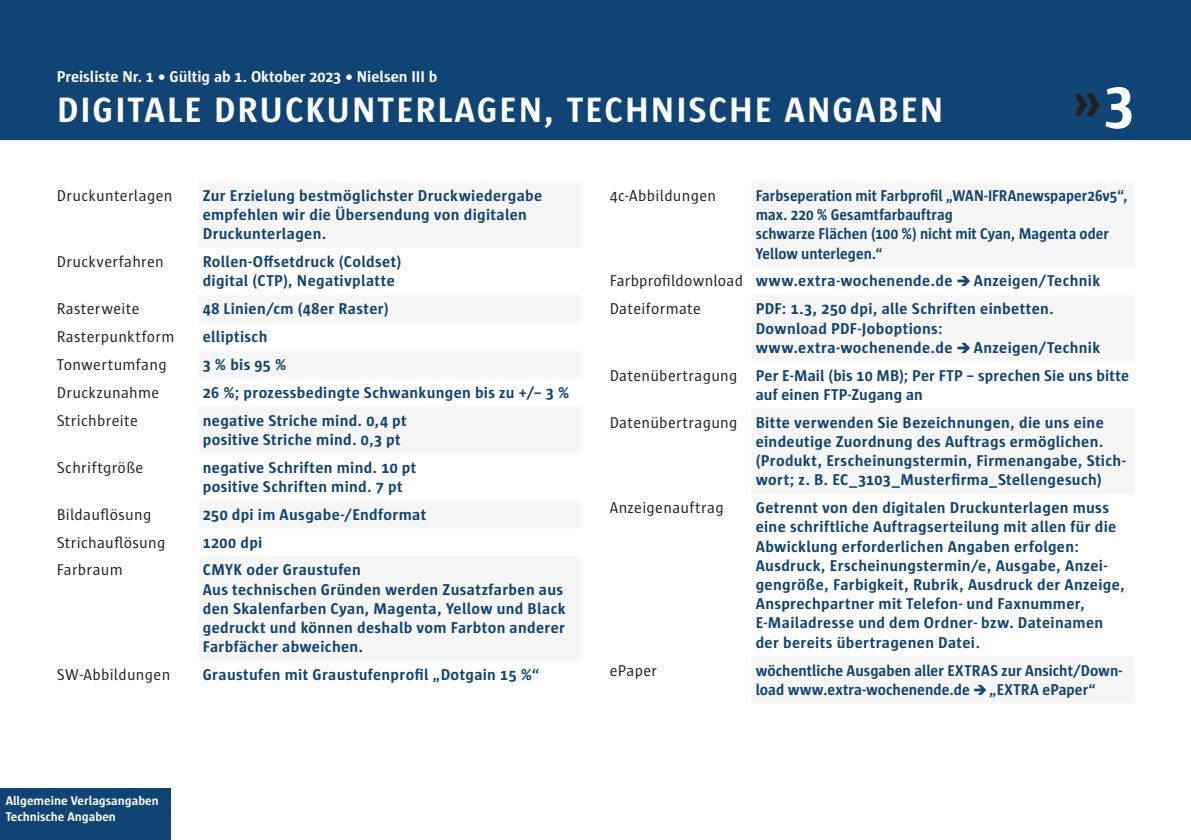
<style>
.page{position:relative;width:1191px;height:840px;background:#fff}
.page>*{position:absolute;margin:0;border:0;box-sizing:border-box;transform-origin:0 0}
.t1{font:700 60px "Sun";color:#231f20}
.t2{font:700 36px "Sun";letter-spacing:.055em;color:#fff}
.Tabelle_Spalte2_blau{font:700 16px/19.2px "Sun";letter-spacing:.02em;color:#104475}
.Tabelle_Spalte1_schwarz{font:16px "Sun";letter-spacing:.02em;color:#231f20}
.Tabelle_Spalte2_blau-2{font:700 16px/19.2px "Sun";color:#104475;scale:.94 1}
.Tabelle_Spalte2_blau-3{font:700 16px/19.2px "Sun";color:#104475;scale:.96 1}
.t3{font:700 16px "Sun";color:#fff}
.t4{font:700 12.8px "Sun";color:#fff}
.s1{color:#fff}
</style>
<div class="page">
<div style="left:0;top:0;width:1191px;height:140px;background:#104475"></div>
<div style="left:0;top:788px;width:170px;height:51px;background:#104475"></div>
<p class="t3" style="left:57px;top:68px;width:382px">Preisliste Nr. 1 • Gültig ab 1. Oktober 2023 • Nielsen III b</p>
<p class="t2" style="left:57px;top:90px;width:888px">DIGITALE DRUCKUNTERLAGEN, TECHNISCHE ANGABEN</p>
<h1 class="t1" style="left:1071px;top:69px;width:64px">»<span class="s1">3</span></h1>
<p class="Tabelle_Spalte1_schwarz" style="left:57px;top:187px;width:117px">Druckunterlagen</p>
<p class="Tabelle_Spalte2_blau" style="left:203px;top:186px;width:341px">Zur Erzielung bestmöglichster Druckwiedergabe empfehlen wir die Übersendung von digitalen<br>Druckunterlagen.</p>
<p class="Tabelle_Spalte1_schwarz" style="left:57px;top:253px;width:109px">Druckverfahren</p>
<p class="Tabelle_Spalte2_blau" style="left:203px;top:252px;width:200px">Rollen-Offsetdruck (Coldset)</p>
<p class="Tabelle_Spalte2_blau" style="left:203px;top:271px;width:194px">digital (CTP), Negativplatte</p>
<p class="Tabelle_Spalte1_schwarz" style="left:57px;top:300px;width:84px">Rasterweite</p>
<p class="Tabelle_Spalte2_blau" style="left:203px;top:299px;width:187px">48 Linien/cm (48er Raster)</p>
<p class="Tabelle_Spalte1_schwarz" style="left:57px;top:328px;width:119px">Rasterpunktform</p>
<p class="Tabelle_Spalte2_blau" style="left:203px;top:327px;width:66px">elliptisch</p>
<p class="Tabelle_Spalte1_schwarz" style="left:57px;top:355px;width:111px">Tonwertumfang</p>
<p class="Tabelle_Spalte2_blau" style="left:203px;top:354px;width:85px">3 % bis 95 %</p>
<p class="Tabelle_Spalte1_schwarz" style="left:57px;top:383px;width:104px">Druckzunahme</p>
<p class="Tabelle_Spalte2_blau" style="left:203px;top:382px;width:368px">26 %; prozessbedingte Schwankungen bis zu +/– 3 %</p>
<p class="Tabelle_Spalte1_schwarz" style="left:57px;top:411px;width:83px">Strichbreite</p>
<p class="Tabelle_Spalte2_blau" style="left:203px;top:410px;width:205px">negative Striche mind. 0,4 pt positive Striche mind. 0,3 pt</p>
<p class="Tabelle_Spalte1_schwarz" style="left:57px;top:458px;width:88px">Schriftgröße</p>
<p class="Tabelle_Spalte2_blau" style="left:203px;top:457px;width:215px">negative Schriften mind. 10 pt positive Schriften mind. 7 pt</p>
<p class="Tabelle_Spalte1_schwarz" style="left:57px;top:505px;width:96px">Bildauflösung</p>
<p class="Tabelle_Spalte2_blau" style="left:203px;top:504px;width:225px">250 dpi im Ausgabe-/Endformat</p>
<p class="Tabelle_Spalte1_schwarz" style="left:57px;top:533px;width:110px">Strichauflösung</p>
<p class="Tabelle_Spalte2_blau" style="left:203px;top:532px;width:61px">1200 dpi</p>
<p class="Tabelle_Spalte1_schwarz" style="left:57px;top:561px;width:68px">Farbraum</p>
<p class="Tabelle_Spalte2_blau" style="left:203px;top:560px;width:364px">CMYK oder Graustufen<br>Aus technischen Gründen werden Zusatzfarben aus den Skalenfarben Cyan, Magenta, Yellow und Black gedruckt und können deshalb vom Farbton anderer Farbfächer abweichen.</p>
<p class="Tabelle_Spalte1_schwarz" style="left:57px;top:665px;width:115px">SW-Abbildungen</p>
<p class="Tabelle_Spalte2_blau" style="left:203px;top:664px;width:338px">Graustufen mit Graustufenprofil „Dotgain 15 %“</p>
<p class="t4" style="left:6px;top:793px;width:155px">Allgemeine Verlagsangaben</p>
<p class="t4" style="left:6px;top:809px;width:112px">Technische Angaben</p>
<p class="Tabelle_Spalte1_schwarz" style="left:609px;top:187px;width:108px">4c-Abbildungen</p>
<p class="Tabelle_Spalte2_blau-2" style="left:755px;top:186px;width:397px">Farbseperation mit Farbprofil „WAN-IFRAnewspaper26v5“, max. 220 % Gesamtfarbauftrag<br>schwarze Flächen (100 %) nicht mit Cyan, Magenta oder Yellow unterlegen.“</p>
<p class="Tabelle_Spalte1_schwarz" style="left:609px;top:272px;width:135px">Farbprofildownload</p>
<p class="Tabelle_Spalte2_blau" style="left:755px;top:271px;width:346px">www.extra-wochenende.de ➔Anzeigen/Technik</p>
<p class="Tabelle_Spalte1_schwarz" style="left:609px;top:300px;width:93px">Dateiformate</p>
<p class="Tabelle_Spalte2_blau" style="left:755px;top:299px;width:346px">PDF: 1.3, 250 dpi, alle Schriften einbetten.<br>Download PDF-Joboptions: www.extra-wochenende.de ➔Anzeigen/Technik</p>
<p class="Tabelle_Spalte1_schwarz" style="left:609px;top:366px;width:129px">Datenübertragung</p>
<p class="Tabelle_Spalte2_blau" style="left:755px;top:365px;width:375px">Per E-Mail (bis 10 MB); Per FTP – sprechen Sie uns bitte auf einen FTP-Zugang an</p>
<p class="Tabelle_Spalte1_schwarz" style="left:609px;top:413px;width:129px">Datenübertragung</p>
<p class="Tabelle_Spalte2_blau" style="left:755px;top:412px;width:371px">Bitte verwenden Sie Bezeichnungen, die uns eine eindeutige Zuordnung des Auftrags ermöglichen. (Produkt, Erscheinungstermin, Firmenangabe, Stich&shy;wort; z. B. EC_3103_Musterfirma_Stellengesuch)</p>
<p class="Tabelle_Spalte1_schwarz" style="left:609px;top:498px;width:116px">Anzeigenauftrag</p>
<p class="Tabelle_Spalte2_blau" style="left:755px;top:497px;width:371px">Getrennt von den digitalen Druckunterlagen muss eine schriftliche Auftragserteilung mit allen für die Abwicklung erforderlichen Angaben erfolgen:<br>Ausdruck, Erscheinungstermin/e, Ausgabe, Anzei&shy;gengröße, Farbigkeit, Rubrik, Ausdruck der Anzeige, Ansprechpartner mit Telefon- und Faxnummer, E-Mailadresse und dem Ordner- bzw. Dateinamen der bereits übertragenen Datei.</p>
<p class="Tabelle_Spalte1_schwarz" style="left:609px;top:661px;width:49px">ePaper</p>
<p class="Tabelle_Spalte2_blau-3" style="left:755px;top:660px;width:383px">wöchentliche Ausgaben aller EXTRAS zur Ansicht/Down&shy;load www.extra-wochenende.de ➔„EXTRA ePaper“</p>
</div>
